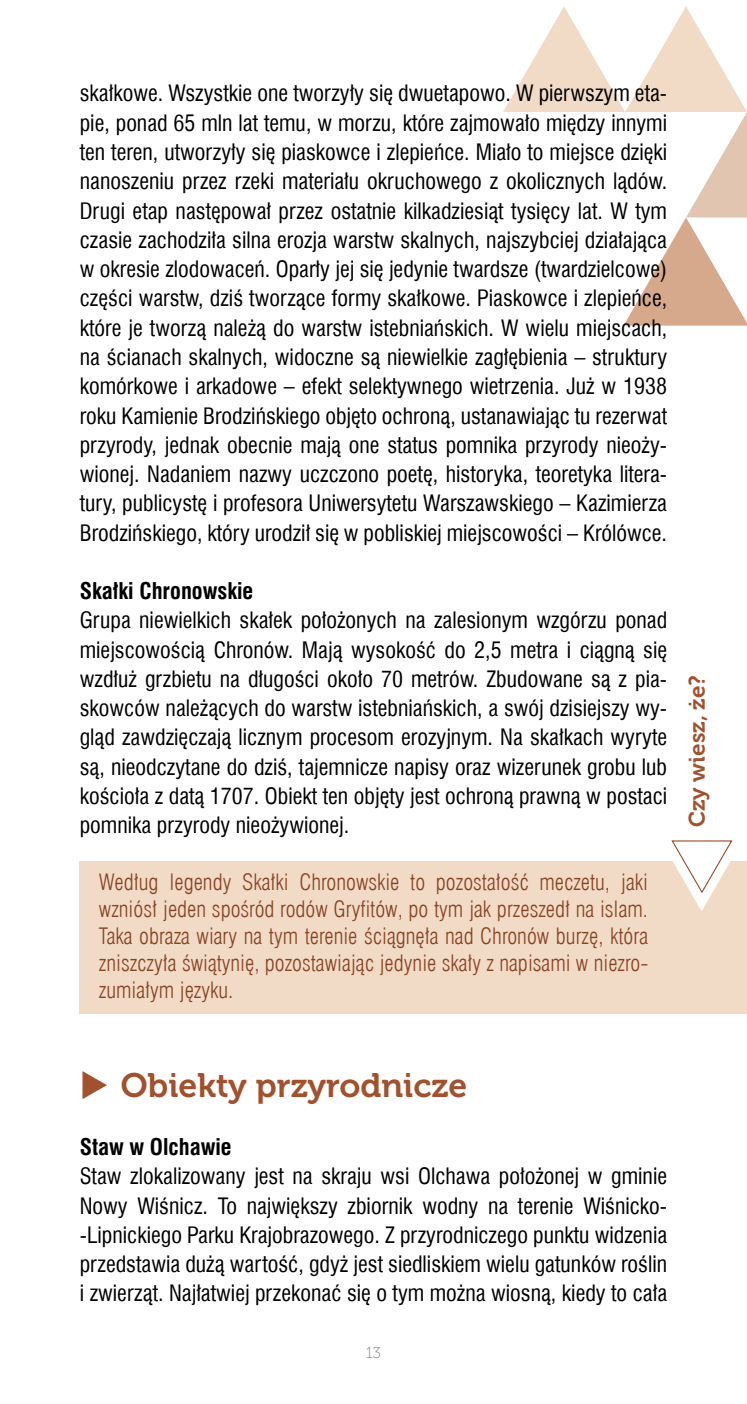
<style>
.page{position:relative;width:747px;height:1404px;background:#fff}
.page>*{position:absolute;margin:0;border:0;box-sizing:border-box;transform-origin:0 0}
.t1{font:33.75px "Museo 700";color:#a1512e}
.t2{font:700 22.5px "Swis 721 Cn EU";color:#000}
.t3{font:22.5px "Museo 700";color:#a1512e}
.t4{font:22.05px/29.2px "Swis 721 Cn EU";color:#000;text-align:justify}
.t5{font:22.05px/27px "Swis 721 Lt Cn EU";color:#874323;text-align:justify}
.t6{font:15.75px "Museo 100";color:#808285}
</style>
<div class="page">
<svg style="left:503px;top:7px;width:243px;height:318px"></svg>
<div style="left:80px;top:860px;width:666px;height:153px;background:#f1dac6"></div>
<svg style="left:670px;top:840px;width:63px;height:71px"></svg>
<p class="t4" style="left:80px;top:79px;width:588px">skałkowe. Wszystkie one tworzyły się dwuetapowo. W pierwszym eta&shy;pie, ponad 65 mln lat temu, w morzu, które zajmowało między innymi ten teren, utworzyły się piaskowce i zlepieńce. Miało to miejsce dzięki nanoszeniu przez rzeki materiału okruchowego z okolicznych lądów.<br>Drugi etap następował przez ostatnie kilkadziesiąt tysięcy lat. W tym czasie zachodziła silna erozja warstw skalnych, najszybciej działająca w okresie zlodowaceń. Oparły jej się jedynie twardsze (twardzielcowe) części warstw, dziś tworzące formy skałkowe. Piaskowce i zlepieńce, które je tworzą należą do warstw istebniańskich. W wielu miejscach, na ścianach skalnych, widoczne są niewielkie zagłębienia – struktury komórkowe i arkadowe – efekt selektywnego wietrzenia. Już w 1938 roku Kamienie Brodzińskiego objęto ochroną, ustanawiając tu rezerwat przyrody, jednak obecnie mają one status pomnika przyrody nieoży&shy;wionej. Nadaniem nazwy uczczono poetę, historyka, teoretyka litera&shy;tury, publicystę i profesora Uniwersytetu Warszawskiego – Kazimierza Brodzińskiego, który urodził się w pobliskiej miejscowości – Królówce.</p>
<p class="t2" style="left:80px;top:577px;width:175px">Skałki Chronowskie</p>
<p class="t4" style="left:80px;top:605px;width:588px">Grupa niewielkich skałek położonych na zalesionym wzgórzu ponad miejscowością Chronów. Mają wysokość do 2,5 metra i ciągną się wzdłuż grzbietu na długości około 70 metrów. Zbudowane są z pia&shy;skowców należących do warstw istebniańskich, a swój dzisiejszy wy&shy;gląd zawdzięczają licznym procesom erozyjnym. Na skałkach wyryte są, nieodczytane do dziś, tajemnicze napisy oraz wizerunek grobu lub kościoła z datą 1707. Obiekt ten objęty jest ochroną prawną w postaci pomnika przyrody nieożywionej.</p>
<p class="t5" style="left:99px;top:868px;width:550px">Według legendy Skałki Chronowskie to pozostałość meczetu, jaki wzniósł jeden spośród rodów Gryfitów, po tym jak przeszedł na islam.<br>Taka obraza wiary na tym terenie ściągnęła nad Chronów burzę, która zniszczyła świątynię, pozostawiając jedynie skały z napisami w niezro&shy;zumiałym języku.</p>
<p class="t3" style="left:684px;top:827px;width:154px;rotate:-90deg">Czy wiesz, że?</p>
<h1 class="t1" style="left:80px;top:1065px;width:389px">◆ Obiekty przyrodnicze</h1>
<p class="t2" style="left:80px;top:1133px;width:153px">Staw w Olchawie</p>
<p class="t4" style="left:80px;top:1161px;width:588px">Staw zlokalizowany jest na skraju wsi Olchawa położonej w gminie Nowy Wiśnicz. To największy zbiornik wodny na terenie Wiśnicko--Lipnickiego Parku Krajobrazowego. Z przyrodniczego punktu widzenia przedstawia dużą wartość, gdyż jest siedliskiem wielu gatunków roślin i zwierząt. Najłatwiej przekonać się o tym można wiosną, kiedy to cała</p>
<p class="t6" style="left:366px;top:1344px;width:17px">13</p>
</div>
